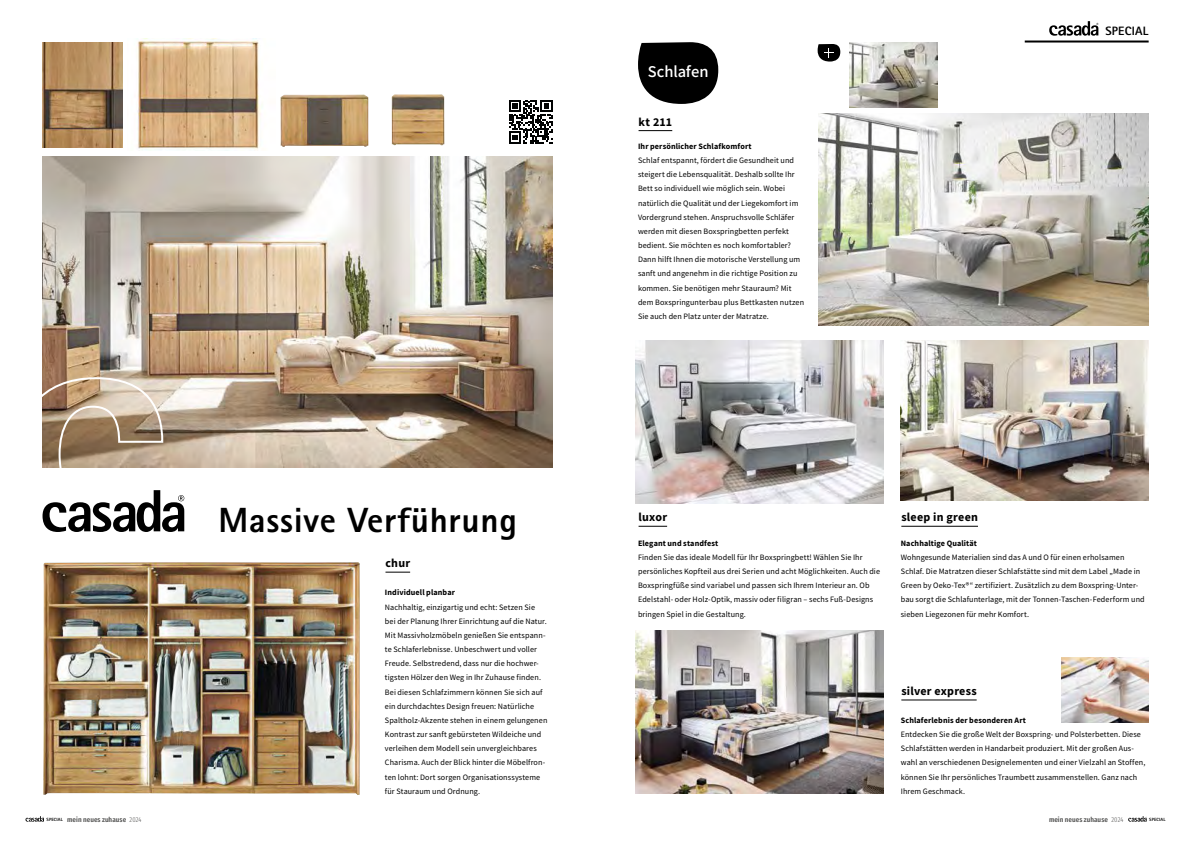
<style>
.page{position:relative;width:1191px;height:842px;background:#fff}
.page>*{position:absolute;margin:0;border:0;box-sizing:border-box;transform-origin:0 0}
.t1{font:800 35px "Rotis Sans Serif";letter-spacing:.02em;color:#000}
.t2{font:500 16.5px "Mada";letter-spacing:-.005em;color:#fff}
.t3{font:800 12.1px "Rotis Sans Serif";letter-spacing:.02em;color:#000}
.t4{font:700 12px "Mada";letter-spacing:.02em;color:#000}
.t5{font:8.2px/14.2px "Mada";letter-spacing:.01em;color:#000}
.t6{font:700 8.2px "Mada";letter-spacing:.015em;color:#000}
.t7{font:600 7px "Fira Sans Condensed";letter-spacing:.01em;color:#575756}
.t8{font:800 4.6px "Rotis Sans Serif";letter-spacing:.02em;color:#000}
.s1{font-family:"Fira Sans Compressed";font-weight:300}
</style>
<div class="page">
<svg style="left:1128px;top:816px;width:18px;height:6px"></svg>
<svg style="left:26px;top:816px;width:18px;height:6px"></svg>
<img style="left:43px;top:156px;width:510px;height:312px">
<img style="left:818px;top:113px;width:330px;height:212px">
<img style="left:636px;top:340px;width:247px;height:163px">
<img style="left:636px;top:631px;width:247px;height:163px">
<img style="left:900px;top:340px;width:248px;height:160px">
<img style="left:43px;top:562px;width:317px;height:233px">
<svg style="left:385px;top:572px;width:25px;height:1px"></svg>
<svg style="left:43px;top:376px;width:121px;height:92px;background:#b19a81"></svg>
<svg style="left:43px;top:490px;width:141px;height:42px"></svg>
<img style="left:137px;top:39px;width:124px;height:111px">
<img style="left:43px;top:42px;width:80px;height:105px">
<img style="left:280px;top:94px;width:88px;height:53px">
<img style="left:391px;top:94px;width:53px;height:51px">
<hr style="left:638px;top:130px;width:34px;height:1px;background:#000">
<svg style="left:638px;top:526px;width:29px;height:1px"></svg>
<hr style="left:901px;top:526px;width:77px;height:1px;background:#000">
<hr style="left:901px;top:700px;width:75px;height:1px;background:#000">
<svg style="left:817px;top:44px;width:23px;height:18px"></svg>
<img style="left:849px;top:42px;width:88px;height:66px">
<img style="left:1061px;top:657px;width:87px;height:66px">
<svg style="left:509px;top:100px;width:43px;height:43px"></svg>
<svg style="left:638px;top:42px;width:80px;height:62px;background:#252525"></svg>
<svg style="left:1049px;top:21px;width:49px;height:15px"></svg>
<hr style="left:1024px;top:41px;width:124px;height:2px;background:#000">
<h1 class="t1" style="left:218px;top:497px;width:300px">Massive Verführung</h1>
<h3 class="t4" style="left:385px;top:556px;width:26px">chur</h3>
<p class="t6" style="left:385px;top:588px;width:72px">Individuell planbar</p>
<p class="t5" style="left:385px;top:600px;width:164px">Nachhaltig, einzigartig und echt: Setzen Sie bei der Planung Ihrer Einrichtung auf die Natur.<br>Mit Massivholzmöbeln genießen Sie entspann&shy;te Schlaferlebnisse. Unbeschwert und voller Freude. Selbstredend, dass nur die hochwer&shy;tigsten Hölzer den Weg in Ihr Zuhause finden.<br>Bei diesen Schlafzimmern können Sie sich auf ein durchdachtes Design freuen: Natürliche Spaltholz-Akzente stehen in einem gelungenen Kontrast zur sanft gebürsteten Wildeiche und verleihen dem Modell sein unvergleichbares Charisma. Auch der Blick hinter die Möbelfron&shy;ten lohnt: Dort sorgen Organisationssysteme für Stauraum und Ordnung.</p>
<h2 class="t2" style="left:648px;top:62px;width:62px">Schlafen</h2>
<h3 class="t4" style="left:638px;top:115px;width:35px">kt 211</h3>
<p class="t6" style="left:638px;top:141px;width:115px">Ihr persönlicher Schlafkomfort</p>
<p class="t5" style="left:638px;top:153px;width:168px">Schlaf entspannt, fördert die Gesundheit und steigert die Lebensqualität. Deshalb sollte Ihr Bett so individuell wie möglich sein. Wobei natürlich die Qualität und der Liegekomfort im Vordergrund stehen. Anspruchsvolle Schläfer werden mit diesen Boxspringbetten perfekt bedient. Sie möchten es noch komfortabler?<br>Dann hilft Ihnen die motorische Verstellung um sanft und angenehm in die richtige Position zu kommen. Sie benötigen mehr Stauraum? Mit dem Boxspringunterbau plus Bettkasten nutzen Sie auch den Platz unter der Matratze.</p>
<h3 class="t4" style="left:638px;top:510px;width:30px">luxor</h3>
<h3 class="t4" style="left:901px;top:510px;width:78px">sleep in green</h3>
<h3 class="t3" style="left:1105px;top:23px;width:45px">SPECIAL</h3>
<p class="t6" style="left:638px;top:538px;width:82px">Elegant und standfest</p>
<p class="t5" style="left:638px;top:550px;width:243px">Finden Sie das ideale Modell für Ihr Boxspringbett! Wählen Sie Ihr persönliches Kopfteil aus drei Serien und acht Möglichkeiten. Auch die Boxspringfüße sind variabel und passen sich Ihrem Interieur an. Ob Edelstahl- oder Holz-Optik, massiv oder filigran – sechs Fuß-Designs bringen Spiel in die Gestaltung.</p>
<p class="t6" style="left:900px;top:538px;width:78px">Nachhaltige Qualität</p>
<p class="t5" style="left:900px;top:550px;width:245px">Wohngesunde Materialien sind das A und O für einen erholsamen Schlaf. Die Matratzen dieser Schlafstätte sind mit dem Label „Made in Green by Oeko-Tex®“ zertifiziert. Zusätzlich zu dem Boxspring-Unter&shy;bau sorgt die Schlafunterlage, mit der Tonnen-Taschen-Federform und sieben Liegezonen für mehr Komfort.</p>
<h3 class="t4" style="left:901px;top:684px;width:77px">silver express</h3>
<p class="t6" style="left:900px;top:715px;width:127px">Schlaferlebnis der besonderen Art</p>
<p class="t5" style="left:900px;top:727px;width:246px">Entdecken Sie die große Welt der Boxspring- und Polsterbetten. Diese Schlafstätten werden in Handarbeit produziert. Mit der großen Aus&shy;wahl an verschiedenen Designelementen und einer Vielzahl an Stoffen, können Sie Ihr persönliches Traumbett zusammenstellen. Ganz nach Ihrem Geschmack.</p>
<p class="t7" style="left:67px;top:814px;width:76px">mein neues zuhause <span class="s1">2024</span></p>
<p class="t7" style="left:1049px;top:814px;width:76px">mein neues zuhause <span class="s1">2024</span></p>
<p class="t8" style="left:47px;top:817px;width:18px">SPECIAL</p>
<p class="t8" style="left:1149px;top:817px;width:18px">SPECIAL</p>
</div>
